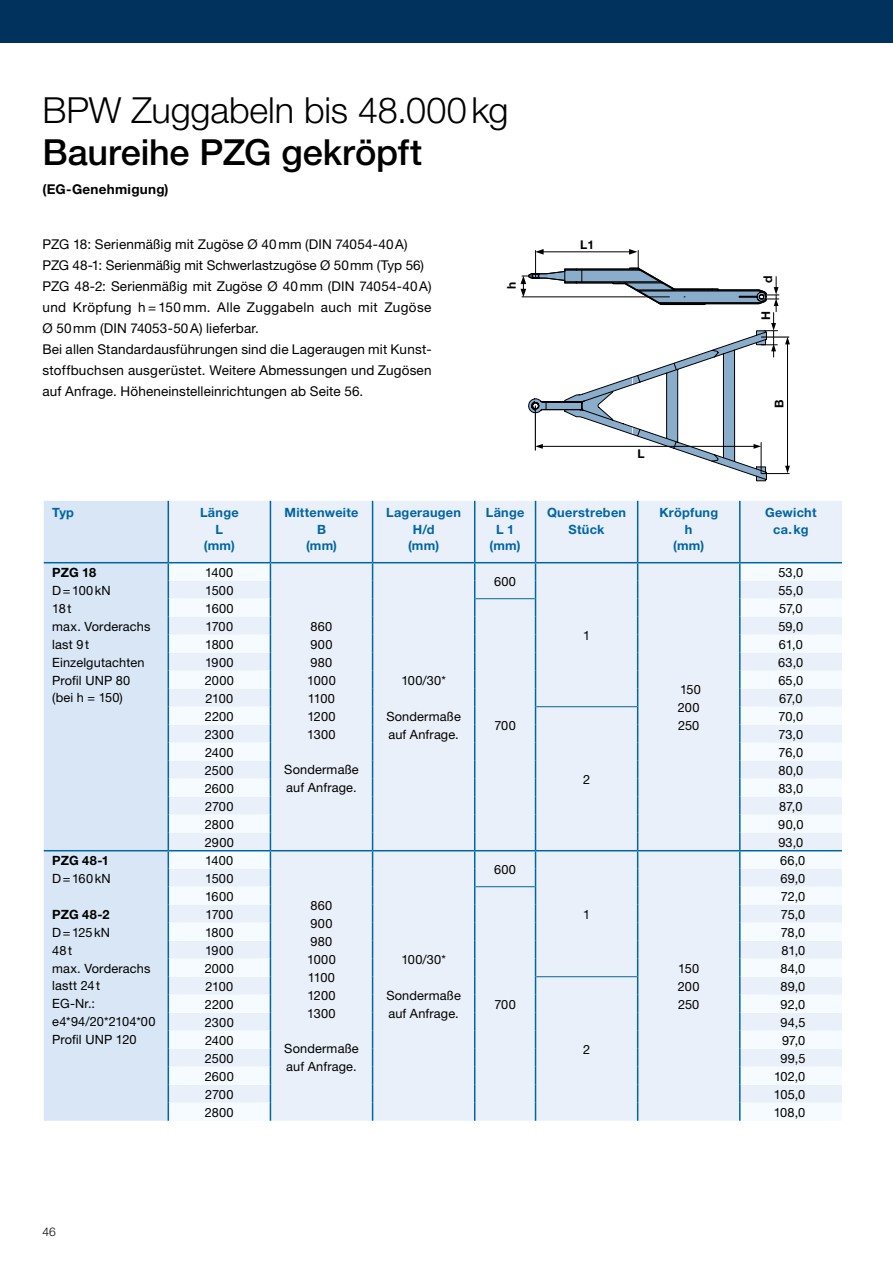
<style>
.page{position:relative;width:893px;height:1263px;background:#fff}
.page>*{position:absolute;margin:0;border:0;box-sizing:border-box;transform-origin:0 0}
.t1{font:300 36px "Helvetica Neue LT";letter-spacing:-.005em;color:#000}
.t2{font:500 36px "Helvetica Neue LT";letter-spacing:-.005em;color:#000}
.t3{font:13.5px/21px "Helvetica Neue LT";letter-spacing:.01em;color:#000}
.t4{font:700 13.5px "Helvetica Neue LT";letter-spacing:.02em;color:#000}
.t5{font:12.75px/18px "Helvetica Neue LT";letter-spacing:.01em;color:#000}
.t6{font:700 12.75px/16.5px "Helvetica Neue LT";letter-spacing:.02em;color:#0065a3;text-align:center}
.t7{font:700 12.75px "Helvetica Neue LT";letter-spacing:.005em;color:#000}
.t8{font:700 12px "Helvetica Neue LT";color:#000}
.t9{font:300 12px "Helvetica Neue LT";color:#000}
</style>
<div class="page">
<div style="left:0;top:0;width:893px;height:43px;background:#00325e"></div>
<svg style="left:521px;top:249px;width:269px;height:232px"></svg>
<div style="left:44px;top:501px;width:124px;height:620px;background:#d8e6f5"></div>
<div style="left:169px;top:501px;width:673px;height:61px;background:#eaf0f9"></div>
<svg style="left:169px;top:563px;width:673px;height:558px;fill:#eaf0f9"></svg>
<hr style="left:168px;top:501px;width:1px;height:61px;background:#0065a3">
<hr style="left:270px;top:501px;width:1px;height:61px;background:#0065a3">
<hr style="left:372px;top:501px;width:1px;height:61px;background:#0065a3">
<hr style="left:474px;top:501px;width:1px;height:61px;background:#0065a3">
<hr style="left:535px;top:501px;width:1px;height:61px;background:#0065a3">
<hr style="left:637px;top:501px;width:1px;height:61px;background:#0065a3">
<hr style="left:739px;top:501px;width:2px;height:61px;background:#0065a3">
<svg style="left:168px;top:563px;width:1px;height:558px"></svg>
<svg style="left:270px;top:563px;width:1px;height:558px"></svg>
<svg style="left:372px;top:563px;width:1px;height:558px"></svg>
<svg style="left:474px;top:563px;width:1px;height:558px"></svg>
<svg style="left:739px;top:563px;width:2px;height:558px"></svg>
<svg style="left:535px;top:563px;width:1px;height:558px"></svg>
<svg style="left:637px;top:563px;width:1px;height:558px"></svg>
<hr style="left:168px;top:562px;width:102px;height:1px;background:#0065a3">
<hr style="left:44px;top:562px;width:124px;height:1px;background:#0065a3">
<hr style="left:270px;top:562px;width:103px;height:1px;background:#0065a3">
<hr style="left:373px;top:562px;width:102px;height:1px;background:#0065a3">
<hr style="left:475px;top:562px;width:60px;height:1px;background:#0065a3">
<hr style="left:535px;top:562px;width:103px;height:1px;background:#0065a3">
<hr style="left:638px;top:562px;width:102px;height:1px;background:#0065a3">
<hr style="left:475px;top:598px;width:60px;height:1px;background:#0065a3">
<hr style="left:740px;top:562px;width:102px;height:1px;background:#0065a3">
<hr style="left:536px;top:706px;width:101px;height:1px;background:#0065a3">
<hr style="left:270px;top:850px;width:103px;height:1px;background:#0065a3">
<hr style="left:373px;top:850px;width:102px;height:1px;background:#0065a3">
<hr style="left:475px;top:850px;width:60px;height:1px;background:#0065a3">
<hr style="left:535px;top:850px;width:103px;height:1px;background:#0065a3">
<hr style="left:638px;top:850px;width:102px;height:1px;background:#0065a3">
<hr style="left:740px;top:850px;width:102px;height:1px;background:#0065a3">
<hr style="left:475px;top:886px;width:60px;height:1px;background:#0065a3">
<hr style="left:44px;top:850px;width:124px;height:1px;background:#0065a3">
<hr style="left:168px;top:850px;width:102px;height:1px;background:#0065a3">
<hr style="left:536px;top:976px;width:101px;height:1px;background:#0065a3">
<h1 class="t1" style="left:43px;top:88px;width:467px">BPW Zuggabeln bis 48.000kg</h1>
<h1 class="t2" style="left:43px;top:131px;width:381px">Baureihe PZG gekröpft</h1>
<p class="t4" style="left:43px;top:181px;width:128px">(EG-Genehmigung)</p>
<p class="t3" style="left:43px;top:234px;width:391px">PZG 18: Serienmäßig mit Zugöse Ø 40mm (DIN 74054-40A)<br>PZG 48-1: Serienmäßig mit Schwerlastzugöse Ø 50mm (Typ 56)<br>PZG 48-2: Serienmäßig mit Zugöse Ø 40mm (DIN 74054-40A) und Kröpfung h = 150 mm. Alle Zuggabeln auch mit Zugöse Ø 50mm (DIN 74053-50A) lieferbar.<br>Bei allen Standardausführungen sind die Lageraugen mit Kunst&shy;stoffbuchsen ausgerüstet. Weitere Abmessungen und Zugösen auf Anfrage. Höheneinstelleinrichtungen ab Seite 56.</p>
<p class="t8" style="left:504px;top:289px;width:9px;rotate:-90deg">h</p>
<p class="t8" style="left:580px;top:237px;width:15px">L1</p>
<p class="t8" style="left:637px;top:446px;width:9px">L</p>
<p class="t8" style="left:761px;top:283px;width:9px;rotate:-90deg">d</p>
<p class="t8" style="left:758px;top:320px;width:10px;rotate:-90deg">H</p>
<p class="t8" style="left:772px;top:408px;width:10px;rotate:-90deg">B</p>
<p class="t6" style="left:52px;top:504px;width:23px">Typ</p>
<p class="t6" style="left:200px;top:504px;width:40px">Länge<br>L (mm)</p>
<p class="t6" style="left:285px;top:504px;width:75px">Mittenweite<br>B<br>(mm)</p>
<p class="t6" style="left:386px;top:504px;width:76px">Lageraugen<br>H/d<br>(mm)</p>
<p class="t6" style="left:486px;top:504px;width:40px">Länge<br>L 1 (mm)</p>
<p class="t6" style="left:547px;top:504px;width:81px">Querstreben<br>Stück</p>
<p class="t6" style="left:659px;top:504px;width:60px">Kröpfung h<br>(mm)</p>
<p class="t6" style="left:765px;top:504px;width:53px">Gewicht ca.kg</p>
<p class="t7" style="left:52px;top:564px;width:46px">PZG 18</p>
<p class="t5" style="left:52px;top:581px;width:100px">D=100kN<br>18t<br>max. Vorderachs last 9t<br>Einzelgutachten<br>Profil UNP 80 (bei h = 150)</p>
<p class="t5" style="left:778px;top:563px;width:27px">53,0</p>
<p class="t5" style="left:205px;top:563px;width:30px">1400</p>
<p class="t5" style="left:494px;top:572px;width:23px">600</p>
<p class="t5" style="left:205px;top:581px;width:30px">1500</p>
<p class="t5" style="left:778px;top:581px;width:26px">55,0</p>
<p class="t5" style="left:205px;top:599px;width:30px">1600</p>
<p class="t5" style="left:779px;top:599px;width:25px">57,0</p>
<p class="t5" style="left:205px;top:617px;width:29px">1700</p>
<p class="t5" style="left:778px;top:617px;width:26px">59,0</p>
<p class="t5" style="left:205px;top:635px;width:30px">1800</p>
<p class="t5" style="left:779px;top:635px;width:25px">61,0</p>
<p class="t5" style="left:205px;top:653px;width:30px">1900</p>
<p class="t5" style="left:778px;top:653px;width:27px">63,0</p>
<p class="t5" style="left:205px;top:671px;width:31px">2000</p>
<p class="t5" style="left:778px;top:671px;width:26px">65,0</p>
<p class="t5" style="left:205px;top:689px;width:29px">2100</p>
<p class="t5" style="left:779px;top:689px;width:25px">67,0</p>
<p class="t5" style="left:205px;top:707px;width:30px">2200</p>
<p class="t5" style="left:307px;top:617px;width:30px">860<br>900<br>980<br>1000<br>1100<br>1200<br>1300</p>
<p class="t5" style="left:284px;top:761px;width:76px">Sondermaße auf Anfrage.</p>
<p class="t5" style="left:583px;top:626px;width:9px">1</p>
<p class="t5" style="left:401px;top:671px;width:46px">100/30*</p>
<p class="t5" style="left:386px;top:707px;width:76px">Sondermaße auf Anfrage.</p>
<p class="t5" style="left:678px;top:680px;width:24px;text-align:justify">150<br>200<br>250</p>
<p class="t5" style="left:778px;top:707px;width:26px">70,0</p>
<p class="t5" style="left:494px;top:716px;width:23px">700</p>
<p class="t5" style="left:205px;top:725px;width:30px">2300</p>
<p class="t5" style="left:778px;top:725px;width:26px">73,0</p>
<p class="t5" style="left:205px;top:743px;width:30px">2400</p>
<p class="t5" style="left:778px;top:743px;width:26px">76,0</p>
<p class="t5" style="left:205px;top:761px;width:30px">2500</p>
<p class="t5" style="left:778px;top:761px;width:27px">80,0</p>
<p class="t5" style="left:205px;top:779px;width:30px">2600</p>
<p class="t5" style="left:778px;top:779px;width:27px">83,0</p>
<p class="t5" style="left:205px;top:797px;width:30px">2700</p>
<p class="t5" style="left:779px;top:797px;width:25px">87,0</p>
<p class="t5" style="left:205px;top:815px;width:30px">2800</p>
<p class="t5" style="left:778px;top:815px;width:27px">90,0</p>
<p class="t5" style="left:205px;top:833px;width:31px">2900</p>
<p class="t5" style="left:778px;top:833px;width:27px">93,0</p>
<p class="t5" style="left:583px;top:770px;width:9px">2</p>
<p class="t7" style="left:52px;top:852px;width:58px">PZG 48-1</p>
<p class="t5" style="left:52px;top:869px;width:60px">D=160kN</p>
<p class="t7" style="left:52px;top:906px;width:59px">PZG 48-2</p>
<p class="t5" style="left:52px;top:923px;width:105px">D=125kN<br>48t<br>max. Vorderachs lastt 24t<br>EG-Nr.: e4*94/20*2104*00<br>Profil UNP 120</p>
<p class="t9" style="left:43px;top:1225px;width:15px">46</p>
<p class="t5" style="left:780px;top:851px;width:27px">66,0</p>
<p class="t5" style="left:205px;top:851px;width:30px">1400</p>
<p class="t5" style="left:494px;top:860px;width:23px">600</p>
<p class="t5" style="left:205px;top:869px;width:30px">1500</p>
<p class="t5" style="left:780px;top:869px;width:26px">69,0</p>
<p class="t5" style="left:205px;top:887px;width:30px">1600</p>
<p class="t5" style="left:781px;top:887px;width:26px">72,0</p>
<p class="t5" style="left:307px;top:896px;width:30px">860<br>900<br>980<br>1000<br>1100<br>1200<br>1300</p>
<p class="t5" style="left:284px;top:1040px;width:76px">Sondermaße auf Anfrage.</p>
<p class="t5" style="left:205px;top:905px;width:29px">1700</p>
<p class="t5" style="left:781px;top:905px;width:26px">75,0</p>
<p class="t5" style="left:205px;top:923px;width:30px">1800</p>
<p class="t5" style="left:781px;top:923px;width:26px">78,0</p>
<p class="t5" style="left:205px;top:941px;width:30px">1900</p>
<p class="t5" style="left:781px;top:941px;width:25px">81,0</p>
<p class="t5" style="left:205px;top:959px;width:31px">2000</p>
<p class="t5" style="left:780px;top:959px;width:26px">84,0</p>
<p class="t5" style="left:205px;top:977px;width:29px">2100</p>
<p class="t5" style="left:583px;top:905px;width:9px">1</p>
<p class="t5" style="left:401px;top:950px;width:46px">100/30*</p>
<p class="t5" style="left:386px;top:986px;width:76px">Sondermaße auf Anfrage.</p>
<p class="t5" style="left:678px;top:959px;width:23px;text-align:justify">150<br>200<br>250</p>
<p class="t5" style="left:780px;top:977px;width:26px">89,0</p>
<p class="t5" style="left:494px;top:995px;width:23px">700</p>
<p class="t5" style="left:205px;top:995px;width:30px">2200</p>
<p class="t5" style="left:781px;top:995px;width:26px">92,0</p>
<p class="t5" style="left:205px;top:1013px;width:30px">2300</p>
<p class="t5" style="left:780px;top:1013px;width:27px">94,5</p>
<p class="t5" style="left:205px;top:1031px;width:30px">2400</p>
<p class="t5" style="left:782px;top:1031px;width:25px">97,0</p>
<p class="t5" style="left:205px;top:1049px;width:30px">2500</p>
<p class="t5" style="left:780px;top:1049px;width:27px">99,5</p>
<p class="t5" style="left:205px;top:1067px;width:30px">2600</p>
<p class="t5" style="left:774px;top:1067px;width:33px">102,0</p>
<p class="t5" style="left:205px;top:1085px;width:30px">2700</p>
<p class="t5" style="left:774px;top:1085px;width:33px">105,0</p>
<p class="t5" style="left:205px;top:1103px;width:30px">2800</p>
<p class="t5" style="left:774px;top:1103px;width:33px">108,0</p>
<p class="t5" style="left:583px;top:1040px;width:9px">2</p>
</div>
